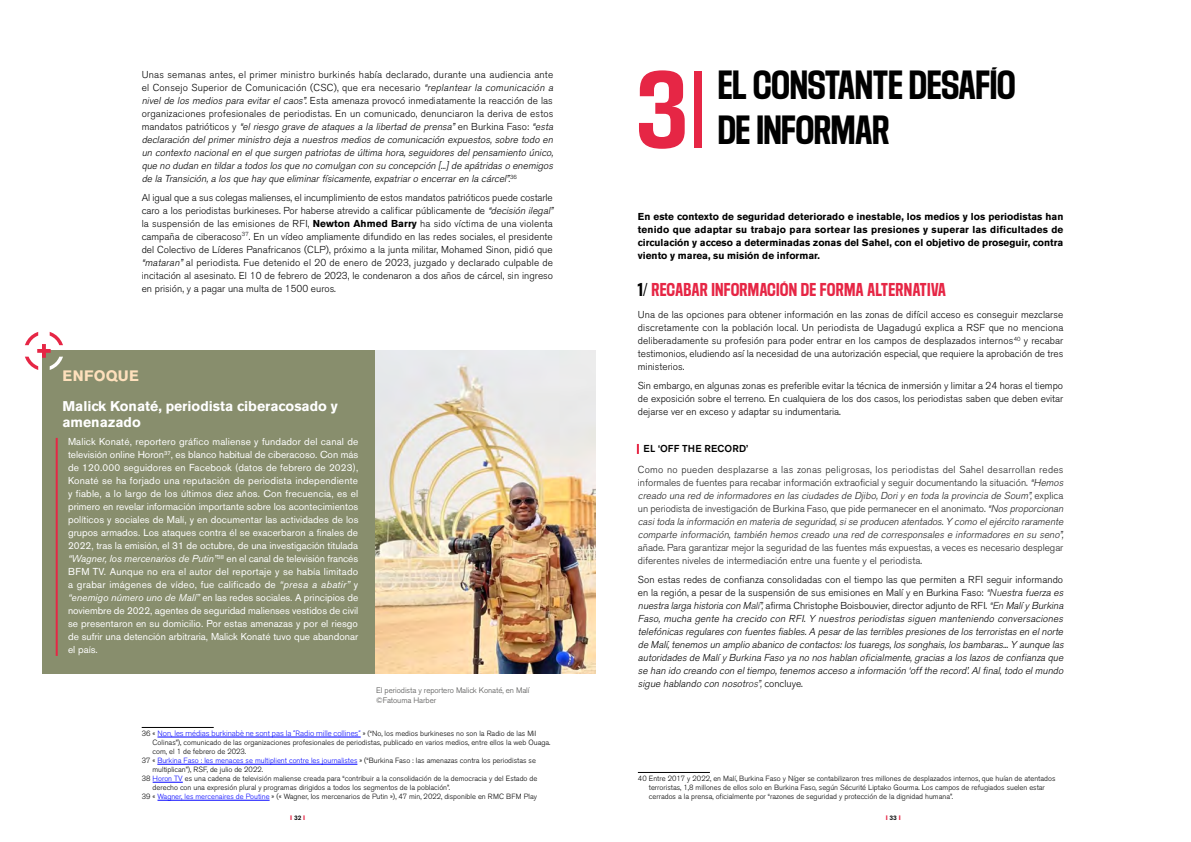
<style>
.page{position:relative;width:1191px;height:842px;background:#fff}
.page>*{position:absolute;margin:0;border:0;box-sizing:border-box;transform-origin:0 0}
.t1{font:700 semi-condensed 95px "Media Sans";color:#e62645}
.t2{font:700 semi-condensed 35px "Media Sans";letter-spacing:.02em;color:#000}
.t3{font:700 semi-condensed 16px "Media Sans";letter-spacing:.05em;color:#e62645}
.t4{font:700 15px "Akzidenz Grotesk BE";letter-spacing:.03em;color:#fee0bc}
.t5{font:700 14px/16px "Akzidenz Grotesk BE";color:#fff}
.t6{font:italic 300 10px/13px "Akzidenz Grotesk BE";color:#000}
.t7{font:300 10px/13px "Akzidenz Grotesk BE";color:#000;text-align:justify}
.t8{font:10px/13px "Akzidenz Grotesk BE";color:#fff;text-align:justify}
.t9{font:italic 300 10px/13px "Akzidenz Grotesk BE";color:#222}
.t10{font:700 10px/13px "Akzidenz Grotesk BE";color:#000;text-align:justify}
.t11{font:300 10px/13px "Akzidenz Grotesk BE";letter-spacing:-.005em;color:#222}
.t12{font:500 10px "Akzidenz Grotesk BE";letter-spacing:.02em;color:#000}
.t13{font:300 8px/10px "Akzidenz Grotesk BE";letter-spacing:-.01em;color:#525251}
.t14{font:300 7.5px/9px "Akzidenz Grotesk BE";color:#000}
.t15{font:300 7.5px "Akzidenz Grotesk BE";color:#00f}
.t16{font:300 7.5px "Roboto";color:#00f}
.t17{font:700 6.5px "Akzidenz Grotesk BE";color:#e62645}
.s1{font-style:normal}
.s2{font-style:italic}
.s3{font-weight:700}
.s4{font-family:"Akzidenz Grotesk BE";color:#000}
.s5{color:#000}
.s6{color:#00f}
.s7{color:#222}
.s8{font-weight:500;color:#000}
</style>
<div class="page">
<hr style="left:638px;top:772px;width:72px;height:1px;background:#000">
<svg style="left:637px;top:444px;width:2px;height:10px"></svg>
<hr style="left:142px;top:727px;width:72px;height:1px;background:#000">
<hr style="left:157px;top:737px;width:204px;height:1px;background:#00f">
<hr style="left:157px;top:764px;width:200px;height:1px;background:#00f">
<hr style="left:153px;top:782px;width:30px;height:1px;background:#00f">
<hr style="left:157px;top:800px;width:113px;height:1px;background:#00f">
<div style="left:694px;top:71px;width:8px;height:76px;background:#e62645"></div>
<div style="left:43px;top:350px;width:485px;height:323px;background:#888e6d"></div>
<hr style="left:56px;top:438px;width:2px;height:218px;background:#e62645">
<svg style="left:25px;top:332px;width:38px;height:38px"></svg>
<img style="left:375px;top:350px;width:220px;height:323px">
<p class="t6" style="left:142px;top:68px;width:415px"><span class="s1">Unas semanas antes, el primer ministro burkinés había declarado, durante una audiencia ante el Consejo Superior de Comunicación (CSC), que era necesario</span> “replantear la comunicación a nivel de los medios para evitar el caos”. <span class="s1">Esta amenaza provocó inmediatamente la reacción de las organizaciones profesionales de periodistas. En un comunicado, denunciaron la deriva de estos m a n d at o s p at r i ó t i c o s y</span> “el riesgo grave de ataques a la libertad de prensa” <span class="s1">e n B u r k i n a Fas o :</span> “esta declaración del primer ministro deja a nuestros medios de comunicación expuestos, sobre todo en un contexto nacional en el que surgen patriotas de última hora, seguidores del pensamiento único, que no dudan en tildara todos los que no comulgan con su concepción [...]de apátridas o enemigos de la Transición,a los que hay que eliminarfísicamente,expatriaro encerraren la cárcel”.<sup>3</sup> <sup>6</sup></p>
<p class="t7" style="left:142px;top:191px;width:415px;text-align:left">Al igual que a sus colegas malienses, el incumplimiento de estos mandatos patrióticos puede costarle caro a los periodistas burkineses. Por haberse atrevido a calificar públicamente de <span class="s2">“decisión ilegal” </span>la suspensión de las emisiones de RFI, <span class="s3">Newton Ahmed Barry</span> ha sido víctima de una violenta campaña de ciberacoso<sup>37</sup>. En un vídeo ampliamente difundido en las redes sociales, el presidente del Colectivo de Líderes Panafricanos (CLP), próximo a la junta militar, Mohamed Sinon, pidió que <span class="s2">“mataran”</span> al periodista. Fue detenido el 20 de enero de 2023, juzgado y declarado culpable de incitación al asesinato. El 10 de febrero de 2023, le condenaron a dos años de cárcel, sin ingreso en prisión, y a pagar una multa de 1500 euros.<sup>38</sup><sup>39</sup></p>
<h3 class="t4" style="left:62px;top:367px;width:78px">ENFOQUE</h3>
<h3 class="t5" style="left:62px;top:398px;width:277px">Malick Konaté, periodista ciberacosado y amenazado</h3>
<p class="t8" style="left:68px;top:435px;width:292px">Malick Konaté, reportero gráfico maliense y fundador del canal de televisión online Horon<sup>37</sup>, es blanco habitual de ciberacoso. Con más de 120.000 seguidores en Facebook (datos de febrero de 2023), Konaté se ha forjado una reputación de periodista independiente y fiable, a lo largo de los últimos diez años. Con frecuencia, es el primero en revelar información importante sobre los acontecimientos políticos y sociales de Malí, y en documentar las actividades de los grupos armados. Los ataques contra él se exacerbaron a finales de 2022, tras la emisión, el 31 de octubre, de una investigación titulada <span class="s2">“Wagner, los mercenarios de Putin”</span><sup>38</sup> en el canal de televisión francés BFM TV. Aunque no era el autor del reportaje y se había limitado a grabar imágenes de vídeo, fue calificado de <span class="s2">“presa a abatir”</span> y <span class="s2">“enemigo número uno de Malí”</span> en las redes sociales. A principios de noviembre de 2022, agentes de seguridad malienses vestidos de civil se presentaron en su domicilio. Por estas amenazas y por el riesgo de sufrir una detención arbitraria, Malick Konaté tuvo que abandonar el país.</p>
<p class="t13" style="left:376px;top:685px;width:155px">El periodista y reportero Malick Konaté, en Malí ©Fatouma Harber</p>
<p class="t16" style="left:142px;top:728px;width:396px"><span class="s4">36 «</span> Non, les médias burkinabè ne sont pas la “Radio mille collines” <span class="s4">» (“No, los medios burkineses no son la Radio de las Mil</span></p>
<p class="t14" style="left:153px;top:738px;width:399px">Colinas”), comunicado de las organizaciones profesionales de periodistas, publicado en varios medios, entre ellos la web Ouaga.</p>
<p class="t14" style="left:153px;top:747px;width:95px">com, el 1 de febrero de 2023.</p>
<p class="t15" style="left:142px;top:757px;width:396px"><span class="s5">37 «</span> Burkina Faso : les menaces se multiplient contre les journalistes <span class="s5">» (“Burkina Faso : las amenazas contra los periodistas se</span></p>
<p class="t14" style="left:152px;top:765px;width:112px">multiplican”), RSF, de julio de 2022.</p>
<p class="t14" style="left:142px;top:774px;width:397px">38 <span class="s6">Horon TV</span> es una cadena de televisión maliense creada para “contribuir a la consolidación de la democracia y del Estado de</p>
<p class="t14" style="left:153px;top:783px;width:299px">derecho con una expresión plural y programas dirigidos a todos los segmentos de la población”.</p>
<p class="t14" style="left:142px;top:792px;width:397px">39 « <span class="s6">Wagner, les mercenaires de Poutine</span> » (« Wagner, los mercenarios de Putin »), 47 min, 2022, disponible en RMC BFM Play</p>
<h1 class="t1" style="left:638px;top:55px;width:49px">3</h1>
<h2 class="t2" style="left:718px;top:65px;width:298px">EL CONSTANTE DESAFÍO</h2>
<h2 class="t2" style="left:718px;top:110px;width:172px">DE INFORMAR</h2>
<p class="t10" style="left:638px;top:210px;width:427px">En este contexto de seguridad deteriorado e inestable, los medios y los periodistas han tenido que adaptar su trabajo para sortear las presiones y superar las dificultades de circulación y acceso a determinadas zonas del Sahel, con el objetivo de proseguir, contra viento y marea, su misión de informar.</p>
<h3 class="t3" style="left:638px;top:281px;width:309px"><span class="s5">1/</span> RECABAR INFORMACIÓN DE FORMA ALTERNATIVA</h3>
<p class="t7" style="left:638px;top:308px;width:427px">Una de las opciones para obtener información en las zonas de difícil acceso es conseguir mezclarse discretamente con la población local. Un periodista de Uagadugú explica a RSF que no menciona deliberadamente su profesión para poder entrar en los campos de desplazados internos<sup>40</sup> y recabar testimonios, eludiendo así la necesidad de una autorización especial, que requiere la aprobación de tres ministerios.</p>
<p class="t7" style="left:638px;top:379px;width:427px">Sin embargo, en algunas zonas es preferible evitar la técnica de inmersión y limitar a 24 horas el tiempo de exposición sobre el terreno. En cualquiera de los dos casos, los periodistas saben que deben evitar dejarse ver en exceso y adaptar su indumentaria.</p>
<p class="t12" style="left:643px;top:442px;width:106px">EL ‘OFF THE RECORD’</p>
<p class="t9" style="left:638px;top:464px;width:429px"><span class="s1">Como no pueden desplazarse a las zonas peligrosas, los periodistas del Sahel desarrollan redes informales de fuentes para recabar información extraoficial y seguir documentando la situación.</span> “Hemos creado una red de informadores en las ciudades de Dj ibo,Doriy en toda la provincia de Soum”,<span class="s1">e x p l i c a un periodista de investigación de Burkina Faso, que pide permanecer en el anonimato.</span> “Nos proporcionan casitoda la información en materia de seguridad,sise producen atentados.Y como elejército raramente comparte información, también hemos creado una red de corresponsales e informadores en su seno”,</p>
<p class="t11" style="left:638px;top:542px;width:427px">añade. Para garantizar mejor la seguridad de las fuentes más expuestas, a veces es necesario desplegar diferentes niveles de intermediación entre una fuente y el periodista.</p>
<p class="t6" style="left:638px;top:573px;width:429px"><span class="s1">Son estas redes de confianza consolidadas con el tiempo las que permiten a RFI seguir informando en la región, a pesar de la suspensión de sus emisiones en Malí y en Burkina Faso:</span> <span class="s7">“Nu</span>estra fuerza es nuestra larga historia con M<span class="s7">alí”,</span><span class="s1">afirma Christophe Boisbouvier, director adjunto de RFI.</span> <span class="s7">“En</span> Malí yBurkina Faso, mucha gente ha crecido con RFI. Y nuestros periodistas siguen manteniendo conversaciones telefónicas regulares con fuentes fiables.A pesarde las terribles presiones de los terroristas en elnorte de Malí,tenemos un amplio abanico de contactos:los tuaregs,los songhais,los bambaras...Y aunque las autoridades de Malí y Burkina Faso ya no nos hablan oficialmente,gracias a los lazos de confianza que se han ido creando con eltiempo,tenemos acceso a información ‘offthe record’.Alfinal,todo elmundo sigue hablando con nosotr<span class="s7">os”,</span><span class="s1">c o n c l u y e .</span></p>
<p class="t14" style="left:649px;top:774px;width:408px;text-indent:-11px">40 Entre 2017 y 2022, en Malí, Burkina Faso y Níger se contabilizaron tres millones de desplazados internos, que huían de atentados terroristas, 1,8 millones de ellos solo en Burkina Faso, según Sécurité Liptako Gourma. Los campos de refugiados suelen estar cerrados a la prensa, oficialmente por “razones de seguridad y protección de la dignidad humana”.</p>
<p class="t17" style="left:290px;top:814px;width:16px">I <span class="s8">32</span> I</p>
<p class="t17" style="left:885px;top:814px;width:16px">I <span class="s8">33</span> I</p>
</div>
